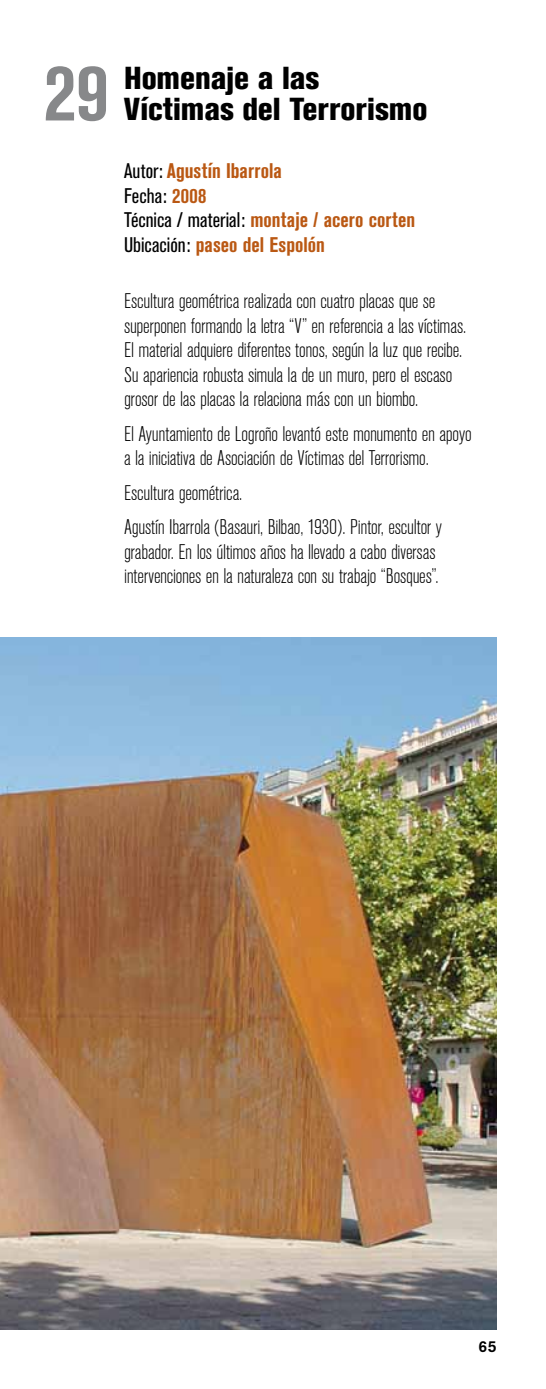
<style>
.page{position:relative;width:546px;height:1389px;background:#fff}
.page>*{position:absolute;margin:0;border:0;box-sizing:border-box;transform-origin:0 0}
.t1{font:700 condensed 80.5px "Akzidenz Grotesk BE";color:#87888a}
.t2{font:800 condensed 31.5px/31.5px "Akzidenz Grotesk BE";letter-spacing:-.005em;color:#000}
.t3{font:300 condensed 21px/24.5px "Akzidenz Grotesk BE";letter-spacing:-.01em;color:#000}
.t4{font:700 condensed 21px/24.5px "Akzidenz Grotesk BE";color:#ba5813}
.t5{font:500 15.75px "Akzidenz Grotesk BE";color:#000}
.s1{font-weight:400;color:#000}
</style>
<div class="page">
<img style="left:0;top:637px;width:496px;height:692px">
<h1 class="t1" style="left:44px;top:46px;width:66px">29</h1>
<h2 class="t2" style="left:124px;top:62px;width:305px">Homenaje a las<br>Víctimas del Terrorismo</h2>
<p class="t4" style="left:124px;top:159px;width:292px"><span class="s1">Autor:</span> Agustín Ibarrola<br><span class="s1">Fecha:</span> 2008<br><span class="s1">Técnica / material:</span> montaje / acero corten<br><span class="s1">Ubicación:</span> paseo del Espolón</p>
<p class="t3" style="left:124px;top:290px;width:343px">Escultura geométrica realizada con cuatro placas que se superponen formando la letra “V” en referencia a las víctimas.<br>El material adquiere diferentes tonos, según la luz que recibe.<br>Su apariencia robusta simula la de un muro, pero el escaso grosor de las placas la relaciona más con un biombo.</p>
<p class="t3" style="left:124px;top:422px;width:349px">El Ayuntamiento de Logroño levantó este monumento en apoyo a la iniciativa de Asociación de Víctimas del Terrorismo.</p>
<p class="t3" style="left:124px;top:476px;width:319px;line-height:34.5px">Escultura geométrica.<br>Agustín Ibarrola (Basauri, Bilbao, 1930). Pintor, escultor y</p>
<p class="t3" style="left:124px;top:540px;width:316px">grabador. En los últimos años ha llevado a cabo diversas intervenciones en la naturaleza con su trabajo “Bosques”.</p>
<p class="t5" style="left:478px;top:1337px;width:20px">65</p>
</div>
